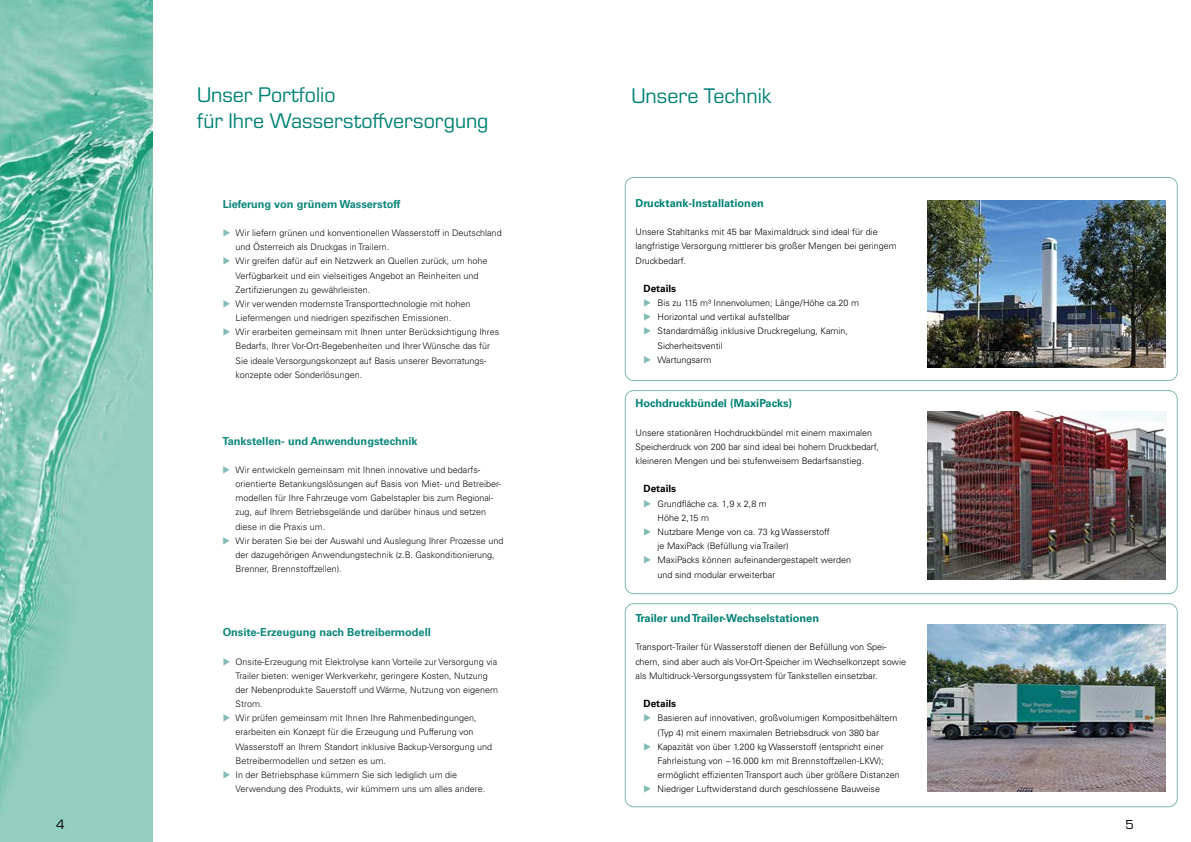
<style>
.page{position:relative;width:1191px;height:842px;background:#fff}
.page>*{position:absolute;margin:0;border:0;box-sizing:border-box;transform-origin:0 0}
.t1{font:22px/26.4px "Eurostile";color:#008275}
.t2{font:14px "Eurostile";color:#000}
.t3{font:12px "Eurostile";color:#000}
.t4{font:700 11px "Univers";color:#008275}
.t5{font:700 10px "Univers";color:#000}
.t6{font:300 9px/14.2px "Univers";color:#000}
.s1{color:#7eb9b5}
</style>
<div class="page">
<img style="left:0;top:0;width:152px;height:842px">
<img style="left:927px;top:200px;width:238px;height:168px">
<img style="left:927px;top:412px;width:238px;height:167px">
<img style="left:927px;top:624px;width:238px;height:168px">
<div style="left:625px;top:177px;width:552px;height:204px;border:1px solid #7eb9b5;border-radius:9px"></div>
<div style="left:625px;top:390px;width:552px;height:204px;border:1px solid #7eb9b5;border-radius:9px"></div>
<div style="left:625px;top:603px;width:552px;height:204px;border:1px solid #7eb9b5;border-radius:9px"></div>
<h1 class="t1" style="left:197px;top:80px;width:293px">Unser Portfolio<br>für Ihre Wasserstoffversorgung</h1>
<p class="t4" style="left:223px;top:197px;width:179px">Lieferung von grünem Wasserstoff</p>
<p class="t6" style="left:236px;top:226px;width:267px;text-indent:-13px"><span class="s1">◆</span> Wir liefern grünen und konventionellen Wasserstoff in Deutschland und Österreich als Druckgas in Trailern.</p>
<p class="t6" style="left:236px;top:254px;width:253px;text-indent:-13px"><span class="s1">◆</span> Wir greifen dafür auf ein Netzwerk an Quellen zurück, um hohe<br>Verfügbarkeit und ein vielseitiges Angebot an Reinheiten und<br>Zertifizierungen zu gewährleisten.</p>
<p class="t6" style="left:236px;top:297px;width:236px;text-indent:-13px"><span class="s1">◆</span> Wir verwenden modernste Transporttechnologie mit hohen<br>Liefermengen und niedrigen spezifischen Emissionen.</p>
<p class="t6" style="left:236px;top:325px;width:265px;text-indent:-13px"><span class="s1">◆</span> Wir erarbeiten gemeinsam mit Ihnen unter Berücksichtigung Ihres Bedarfs, Ihrer Vor-Ort-Begebenheiten und Ihrer Wünsche das für Sie ideale Versorgungskonzept auf Basis unserer Bevorratungs&shy;konzepte oder Sonderlösungen.</p>
<p class="t4" style="left:223px;top:434px;width:197px">Tankstellen- und Anwendungstechnik</p>
<p class="t6" style="left:236px;top:463px;width:267px;text-indent:-13px"><span class="s1">◆</span> Wir entwickeln gemeinsam mit Ihnen innovative und bedarfs&shy;orientierte Betankungslösungen auf Basis von Miet- und Betreiber&shy;modellen für Ihre Fahrzeuge vom Gabelstapler bis zum Regional&shy;zug, auf Ihrem Betriebsgelände und darüber hinaus und setzen diese in die Praxis um.</p>
<p class="t6" style="left:236px;top:533px;width:269px;text-indent:-13px"><span class="s1">◆</span> Wir beraten Sie bei der Auswahl und Auslegung Ihrer Prozesse und der dazugehörigen Anwendungstechnik (z.B. Gaskonditionierung,<br>Brenner, Brennstoffzellen).</p>
<p class="t4" style="left:223px;top:626px;width:210px">Onsite-Erzeugung nach Betreibermodell</p>
<p class="t6" style="left:236px;top:654px;width:264px;text-indent:-13px"><span class="s1">◆</span> Onsite-Erzeugung mit Elektrolyse kann Vorteile zur Versorgung via Trailer bieten: weniger Werkverkehr, geringere Kosten, Nutzung der Nebenprodukte Sauerstoff und Wärme, Nutzung von eigenem Strom.</p>
<p class="t6" style="left:236px;top:711px;width:258px;text-indent:-13px"><span class="s1">◆</span> Wir prüfen gemeinsam mit Ihnen Ihre Rahmenbedingungen, erarbeiten ein Konzept für die Erzeugung und Pufferung von Wasserstoff an Ihrem Standort inklusive Backup-Versorgung und Betreibermodellen und setzen es um.</p>
<p class="t6" style="left:236px;top:768px;width:251px;text-indent:-13px"><span class="s1">◆</span> In der Betriebsphase kümmern Sie sich lediglich um die<br>Verwendung des Produkts, wir kümmern uns um alles andere.</p>
<h1 class="t1" style="left:631px;top:82px;width:141px">Unsere Technik</h1>
<p class="t4" style="left:635px;top:196px;width:130px">Drucktank-Installationen</p>
<p class="t6" style="left:635px;top:225px;width:263px">Unsere Stahltanks mit 45 bar Maximaldruck sind ideal für die langfristige Versorgung mittlerer bis großer Mengen bei geringem<br>Druckbedarf.</p>
<p class="t5" style="left:643px;top:283px;width:34px">Details</p>
<p class="t6" style="left:643px;top:296px;width:217px"><span class="s1">◆</span> Bis zu 115 m³ Innenvolumen; Länge/Höhe ca.20 m</p>
<p class="t6" style="left:643px;top:310px;width:148px"><span class="s1">◆</span> Horizontal und vertikal aufstellbar</p>
<p class="t6" style="left:657px;top:324px;width:192px;text-indent:-14px"><span class="s1">◆</span> Standardmäßig inklusive Druckregelung, Kamin,<br>Sicherheitsventil</p>
<p class="t6" style="left:643px;top:353px;width:69px"><span class="s1">◆</span> Wartungsarm</p>
<p class="t4" style="left:635px;top:397px;width:158px">Hochdruckbündel (MaxiPacks)</p>
<p class="t6" style="left:635px;top:425px;width:245px">Unsere stationären Hochdruckbündel mit einem maximalen<br>Speicherdruck von 200 bar sind ideal bei hohem Druckbedarf, kleineren Mengen und bei stufenweisem Bedarfsanstieg.</p>
<p class="t5" style="left:643px;top:483px;width:34px">Details</p>
<p class="t6" style="left:657px;top:496px;width:111px;text-indent:-14px"><span class="s1">◆</span> Grundfläche ca. 1,9 x 2,8 m<br>Höhe 2,15 m</p>
<p class="t6" style="left:657px;top:525px;width:174px;text-indent:-14px"><span class="s1">◆</span> Nutzbare Menge von ca. 73 kg Wasserstoff je MaxiPack (Befüllung via Trailer)</p>
<p class="t6" style="left:657px;top:553px;width:195px;text-indent:-14px"><span class="s1">◆</span> MaxiPacks können aufeinandergestapelt werden und sind modular erweiterbar</p>
<p class="t4" style="left:635px;top:612px;width:185px">Trailer und Trailer-Wechselstationen</p>
<p class="t6" style="left:635px;top:640px;width:272px">Transport-Trailer für Wasserstoff dienen der Befüllung von Spei&shy;chern, sind aber auch als Vor-Ort-Speicher im Wechselkonzept sowie als Multidruck-Versorgungssystem für Tankstellen einsetzbar.</p>
<p class="t5" style="left:643px;top:698px;width:34px">Details</p>
<p class="t6" style="left:643px;top:711px;width:255px;text-align:center"><span class="s1">◆</span> Basieren auf innovativen, großvolumigen Kompositbehältern (Typ 4) mit einem maximalen Betriebsdruck von 380 bar</p>
<p class="t6" style="left:657px;top:739px;width:244px;text-indent:-14px"><span class="s1">◆</span> Kapazität von über 1.200 kg Wasserstoff (entspricht einer<br>Fahrleistung von ~16.000 km mit Brennstoffzellen-LKW); ermöglicht effizienten Transport auch über größere Distanzen</p>
<p class="t6" style="left:643px;top:782px;width:238px"><span class="s1">◆</span> Niedriger Luftwiderstand durch geschlossene Bauweise</p>
<h2 class="t2" style="left:56px;top:815px;width:10px">4</h2>
<h3 class="t3" style="left:57px;top:817px;width:10px">4</h3>
<h3 class="t3" style="left:1125px;top:817px;width:10px">5</h3>
</div>
